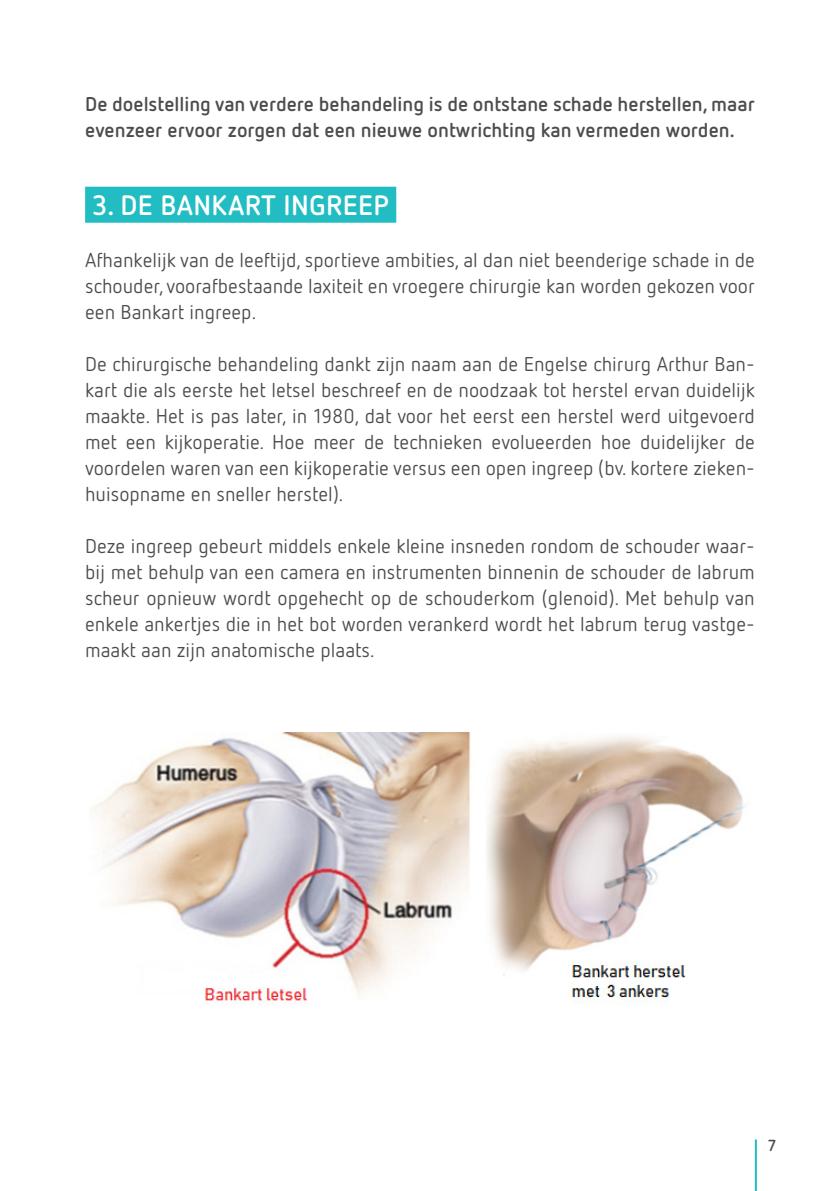
<style>
.page{position:relative;width:840px;height:1191px;background:#fff}
.page>*{position:absolute;margin:0;border:0;box-sizing:border-box;transform-origin:0 0}
.Titel{font:700 28px "Netto OT";letter-spacing:.01em;color:#fff}
.Bodytekst{font:20px/26px "Netto OT";color:#4b4c4d;text-align:justify}
.Bodytekst-2{font:700 20px/26px "Netto OT";color:#4b4c4d}
.t1{font:700 16px "Netto OT";color:#4b4c4d}
</style>
<div class="page">
<hr style="left:754px;top:1139px;width:2px;height:52px;background:#21bdc2">
<div style="left:85px;top:187px;width:311px;height:36px;background:#21bdc2"></div>
<img style="left:90px;top:732px;width:655px;height:273px">
<p class="Bodytekst-2" style="left:85px;top:90px;width:671px">De doelstelling van verdere behandeling is de ontstane schade herstellen, maar evenzeer ervoor zorgen dat een nieuwe ontwrichting kan vermeden worden.</p>
<p class="Titel" style="left:92px;top:188px;width:298px">3. DE BANKART INGREEP</p>
<p class="Bodytekst" style="left:85px;top:247px;width:671px">Afhankelijk van de leeftijd, sportieve ambities, al dan niet beenderige schade in de schouder, voorafbestaande laxiteit en vroegere chirurgie kan worden gekozen voor een Bankart ingreep.</p>
<p class="Bodytekst" style="left:85px;top:351px;width:671px">De chirurgische behandeling dankt zijn naam aan de Engelse chirurg Arthur Ban&shy;kart die als eerste het letsel beschreef en de noodzaak tot herstel ervan duidelijk maakte. Het is pas later, in 1980, dat voor het eerst een herstel werd uitgevoerd met een kijkoperatie. Hoe meer de technieken evolueerden hoe duidelijker de voordelen waren van een kijkoperatie versus een open ingreep (bv. kortere zieken&shy;huisopname en sneller herstel).</p>
<p class="Bodytekst" style="left:85px;top:533px;width:671px">Deze ingreep gebeurt middels enkele kleine insneden rondom de schouder waar&shy;bij met behulp van een camera en instrumenten binnenin de schouder de labrum scheur opnieuw wordt opgehecht op de schouderkom (glenoid). Met behulp van enkele ankertjes die in het bot worden verankerd wordt het labrum terug vastge&shy;maakt aan zijn anatomische plaats.</p>
<p class="t1" style="left:767px;top:1135px;width:9px">7</p>
</div>
